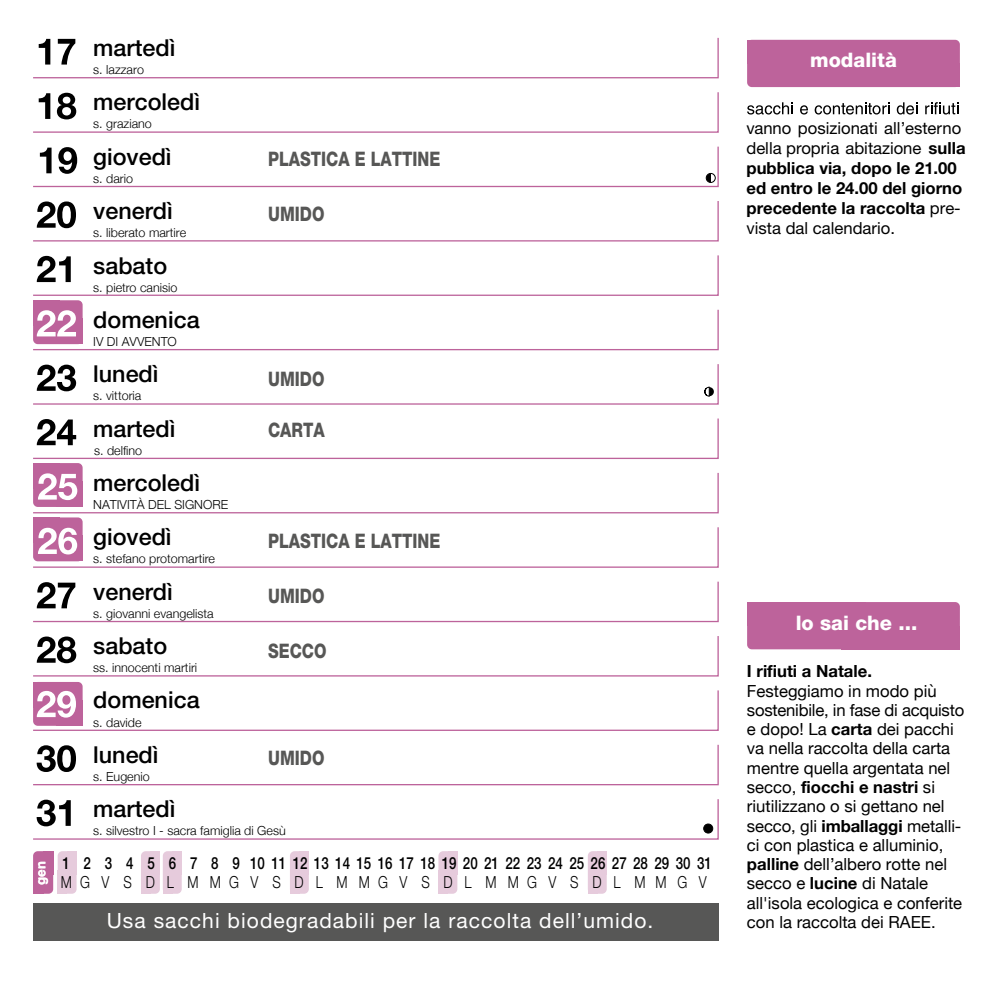
<style>
.page{position:relative;width:993px;height:993px;background:#fff}
.page>*{position:absolute;margin:0;border:0;box-sizing:border-box;transform-origin:0 0}
.t1{font:500 23.28px "Helvetica Neue LT Std";color:#000}
.t2{font:21px "Helvetica Neue LT Std";letter-spacing:.05em;color:#fff}
.t3{font:800 19.95px "Helvetica Neue LT Std";color:#575756;scale:.8 1}
.t4{font:800 19.95px "Helvetica Neue LT Std";color:#fff}
.t5{font:16.62px/19.2px "Helvetica Neue";color:#000}
.t6{font:16.62px/19.9px "Helvetica Neue LT Std";color:#000}
.t7{font:500 16.62px "Helvetica Neue LT Std";color:#000;scale:.8 1}
.t8{font:300 16.62px "Helvetica Neue LT Std";color:#000;scale:.8 1}
.t9{font:700 16.62px "Helvetica Neue";color:#000}
.t10{font:700 13.3px "Helvetica Neue LT Std";color:#fff}
.t11{font:300 12.42px "Helvetica Neue";color:#000}
.s1{font-weight:700}
</style>
<div class="page">
<div style="left:33px;top:463px;width:50px;height:44px;background:#bd639b;border-radius:5px"></div>
<div style="left:33px;top:463px;width:26px;height:25px;background:#bd639b"></div>
<div style="left:33px;top:681px;width:50px;height:44px;background:#bd639b;border-radius:5px"></div>
<div style="left:33px;top:681px;width:26px;height:26px;background:#bd639b"></div>
<div style="left:33px;top:300px;width:50px;height:44px;background:#bd639b;border-radius:5px"></div>
<div style="left:33px;top:300px;width:26px;height:26px;background:#bd639b"></div>
<div style="left:746px;top:602px;width:213px;height:47px;background:#bd639b;border-radius:5px"></div>
<div style="left:746px;top:602px;width:119px;height:23px;background:#bd639b"></div>
<div style="left:841px;top:625px;width:118px;height:24px;background:#bd639b"></div>
<div style="left:33px;top:517px;width:50px;height:44px;background:#bd639b;border-radius:5px"></div>
<div style="left:33px;top:517px;width:26px;height:26px;background:#bd639b"></div>
<svg style="left:33px;top:526px;width:686px;height:42px"></svg>
<svg style="left:33px;top:471px;width:686px;height:43px"></svg>
<div style="left:33px;top:850px;width:20px;height:43px;background:#bd639b;border-radius:5px"></div>
<div style="left:33px;top:869px;width:10px;height:24px;background:#bd639b"></div>
<div style="left:43px;top:850px;width:10px;height:24px;background:#bd639b"></div>
<div style="left:163px;top:850px;width:19px;height:43px;background:#e6cbdc;border-radius:5px"></div>
<div style="left:163px;top:869px;width:9px;height:24px;background:#e6cbdc"></div>
<div style="left:172px;top:850px;width:10px;height:24px;background:#e6cbdc"></div>
<div style="left:58px;top:850px;width:19px;height:43px;background:#e6cbdc;border-radius:5px"></div>
<div style="left:58px;top:869px;width:9px;height:24px;background:#e6cbdc"></div>
<div style="left:67px;top:850px;width:10px;height:24px;background:#e6cbdc"></div>
<div style="left:141px;top:850px;width:19px;height:43px;background:#e6cbdc;border-radius:5px"></div>
<div style="left:141px;top:869px;width:9px;height:24px;background:#e6cbdc"></div>
<div style="left:150px;top:850px;width:10px;height:24px;background:#e6cbdc"></div>
<div style="left:290px;top:850px;width:19px;height:43px;background:#e6cbdc;border-radius:5px"></div>
<div style="left:290px;top:869px;width:9px;height:24px;background:#e6cbdc"></div>
<div style="left:299px;top:850px;width:10px;height:24px;background:#e6cbdc"></div>
<div style="left:438px;top:850px;width:19px;height:43px;background:#e6cbdc;border-radius:5px"></div>
<div style="left:438px;top:869px;width:10px;height:24px;background:#e6cbdc"></div>
<div style="left:448px;top:850px;width:9px;height:24px;background:#e6cbdc"></div>
<div style="left:587px;top:850px;width:19px;height:43px;background:#e6cbdc;border-radius:5px"></div>
<div style="left:587px;top:869px;width:10px;height:24px;background:#e6cbdc"></div>
<div style="left:597px;top:850px;width:9px;height:24px;background:#e6cbdc"></div>
<svg style="left:33px;top:799px;width:686px;height:41px"></svg>
<svg style="left:33px;top:744px;width:686px;height:41px"></svg>
<svg style="left:33px;top:689px;width:686px;height:42px"></svg>
<svg style="left:33px;top:636px;width:686px;height:41px"></svg>
<svg style="left:33px;top:581px;width:686px;height:41px"></svg>
<svg style="left:33px;top:418px;width:686px;height:41px"></svg>
<svg style="left:33px;top:308px;width:686px;height:43px"></svg>
<svg style="left:33px;top:255px;width:686px;height:41px"></svg>
<svg style="left:33px;top:201px;width:686px;height:41px"></svg>
<svg style="left:33px;top:92px;width:686px;height:41px"></svg>
<svg style="left:33px;top:37px;width:686px;height:42px"></svg>
<svg style="left:33px;top:146px;width:686px;height:42px"></svg>
<div style="left:705px;top:173px;width:10px;height:10px;border:1px solid #000;border-radius:50%"></div>
<svg style="left:33px;top:364px;width:686px;height:41px"></svg>
<div style="left:33px;top:902px;width:685px;height:38px;background:#575756"></div>
<div style="left:703px;top:823px;width:9px;height:9px;background:#000;border-radius:50%"></div>
<div style="left:703px;top:823px;width:9px;height:10px;border:1px solid #000;border-radius:50%"></div>
<div style="left:746px;top:40px;width:213px;height:47px;background:#bd639b;border-radius:5px"></div>
<div style="left:746px;top:40px;width:119px;height:23px;background:#bd639b"></div>
<div style="left:841px;top:63px;width:118px;height:24px;background:#bd639b"></div>
<svg style="left:747px;top:102px;width:45px;height:12px"></svg>
<svg style="left:800px;top:105px;width:7px;height:9px"></svg>
<svg style="left:814px;top:102px;width:75px;height:12px"></svg>
<svg style="left:896px;top:102px;width:21px;height:12px"></svg>
<svg style="left:925px;top:102px;width:31px;height:12px"></svg>
<p class="t10" style="left:32px;top:884px;width:25px;rotate:-90deg">gen</p>
<h1 class="t1" style="left:93px;top:34px;width:84px">martedì</h1>
<h1 class="t1" style="left:93px;top:88px;width:108px">mercoledì</h1>
<h1 class="t1" style="left:93px;top:142px;width:80px">giovedì</h1>
<h1 class="t1" style="left:93px;top:197px;width:81px">venerdì</h1>
<h1 class="t1" style="left:93px;top:251px;width:75px">sabato</h1>
<h1 class="t1" style="left:93px;top:305px;width:108px">domenica</h1>
<h1 class="t1" style="left:93px;top:360px;width:67px">lunedì</h1>
<h1 class="t1" style="left:93px;top:414px;width:84px">martedì</h1>
<h1 class="t1" style="left:93px;top:468px;width:108px">mercoledì</h1>
<h1 class="t1" style="left:93px;top:523px;width:80px">giovedì</h1>
<h1 class="t1" style="left:93px;top:577px;width:81px">venerdì</h1>
<h1 class="t1" style="left:93px;top:631px;width:75px">sabato</h1>
<h1 class="t1" style="left:93px;top:686px;width:108px">domenica</h1>
<h1 class="t1" style="left:93px;top:740px;width:67px">lunedì</h1>
<h1 class="t1" style="left:93px;top:794px;width:84px">martedì</h1>
<p class="t11" style="left:93px;top:62px;width:52px">s. lazzaro</p>
<p class="t11" style="left:93px;top:116px;width:60px">s. graziano</p>
<p class="t11" style="left:93px;top:171px;width:41px">s. dario</p>
<p class="t11" style="left:93px;top:225px;width:94px">s. liberato martire</p>
<p class="t11" style="left:93px;top:279px;width:86px">s. pietro canisio</p>
<p class="t11" style="left:93px;top:334px;width:85px">IV DI AVVENTO</p>
<p class="t11" style="left:93px;top:388px;width:50px">s. vittoria</p>
<p class="t11" style="left:94px;top:442px;width:50px">s. delfino</p>
<p class="t11" style="left:93px;top:497px;width:136px">NATIVITÀ DEL SIGNORE</p>
<p class="t11" style="left:93px;top:551px;width:123px">s. stefano protomartire</p>
<p class="t11" style="left:93px;top:605px;width:122px">s. giovanni evangelista</p>
<p class="t11" style="left:93px;top:660px;width:105px">ss. innocenti martiri</p>
<p class="t11" style="left:93px;top:714px;width:50px">s. davide</p>
<p class="t11" style="left:93px;top:768px;width:58px">s. Eugenio</p>
<p class="t3" style="left:268px;top:147px;width:217px">PLASTICA E LATTINE</p>
<p class="t3" style="left:268px;top:202px;width:72px">UMIDO</p>
<p class="t3" style="left:268px;top:367px;width:72px">UMIDO</p>
<p class="t3" style="left:268px;top:417px;width:72px">CARTA</p>
<p class="t3" style="left:268px;top:528px;width:217px">PLASTICA E LATTINE</p>
<p class="t3" style="left:268px;top:583px;width:72px">UMIDO</p>
<p class="t3" style="left:268px;top:638px;width:74px">SECCO</p>
<p class="t3" style="left:268px;top:745px;width:72px">UMIDO</p>
<p class="t11" style="left:93px;top:823px;width:194px">s. silvestro I - sacra famiglia di Gesù</p>
<p class="t7" style="left:62px;top:852px;width:64px">123</p>
<p class="t8" style="left:61px;top:871px;width:15px">M</p>
<p class="t7" style="left:169px;top:852px;width:11px">6</p>
<p class="t7" style="left:211px;top:852px;width:11px">8</p>
<p class="t7" style="left:232px;top:852px;width:11px">9</p>
<p class="t7" style="left:250px;top:852px;width:578px">10 11 12 13 14 15 16 17 18 19 20 21 22 23 24 25 26 27 28 29 30 31</p>
<p class="t7" style="left:126px;top:852px;width:11px">4</p>
<p class="t7" style="left:147px;top:852px;width:11px">5</p>
<p class="t7" style="left:190px;top:852px;width:11px">7</p>
<p class="t8" style="left:80px;top:871px;width:14px">G</p>
<p class="t8" style="left:123px;top:871px;width:12px">S</p>
<p class="t8" style="left:210px;top:871px;width:15px">M</p>
<p class="t8" style="left:229px;top:871px;width:14px">G</p>
<p class="t8" style="left:250px;top:871px;width:11px">V</p>
<p class="t8" style="left:272px;top:871px;width:12px">S</p>
<p class="t8" style="left:294px;top:871px;width:13px">D</p>
<p class="t8" style="left:315px;top:871px;width:10px">L</p>
<p class="t8" style="left:336px;top:871px;width:15px">M</p>
<p class="t8" style="left:359px;top:871px;width:15px">M</p>
<p class="t8" style="left:378px;top:871px;width:14px">G</p>
<p class="t8" style="left:399px;top:871px;width:11px">V</p>
<p class="t8" style="left:421px;top:871px;width:12px">S</p>
<p class="t8" style="left:443px;top:871px;width:13px">D</p>
<p class="t8" style="left:464px;top:871px;width:10px">L</p>
<p class="t8" style="left:485px;top:871px;width:15px">M</p>
<p class="t8" style="left:507px;top:871px;width:15px">M</p>
<p class="t8" style="left:527px;top:871px;width:14px">G</p>
<p class="t8" style="left:548px;top:871px;width:11px">V</p>
<p class="t8" style="left:677px;top:871px;width:38px">G V</p>
<p class="t8" style="left:570px;top:871px;width:12px">S</p>
<p class="t8" style="left:592px;top:871px;width:13px">D</p>
<p class="t8" style="left:613px;top:871px;width:10px">L</p>
<p class="t8" style="left:634px;top:871px;width:15px">M</p>
<p class="t8" style="left:655px;top:871px;width:15px">M</p>
<p class="t8" style="left:101px;top:871px;width:11px">V</p>
<p class="t8" style="left:146px;top:871px;width:13px">D</p>
<p class="t8" style="left:167px;top:871px;width:10px">L</p>
<p class="t8" style="left:187px;top:871px;width:15px">M</p>
<p class="t2" style="left:107px;top:908px;width:548px">Usa sacchi biodegradabili per la raccolta dell’umido.</p>
<p class="t4" style="left:809px;top:48px;width:88px">modalità</p>
<p class="t6" style="left:746px;top:118px;width:221px">vanno posizionati all’esterno della propria abitazione <span class="s1">sulla pubblica via, dopo le 21.00 ed entro le 24.00 del giorno precedente la raccolta</span> pre&shy;vista dal calendario.</p>
<p class="t4" style="left:795px;top:610px;width:123px">lo sai che ...</p>
<p class="t9" style="left:746px;top:661px;width:126px">I rifiuti a Natale.</p>
<p class="t5" style="left:746px;top:681px;width:219px">Festeggiamo in modo più sostenibile, in fase di acquisto e dopo! La <span class="s1">carta</span> dei pacchi va nella raccolta della carta mentre quella argentata nel secco, <span class="s1">fiocchi e nastri</span> si riutilizzano o si gettano nel secco, gli <span class="s1">imballaggi</span> metalli&shy;ci con plastica e alluminio, <span class="s1">palline</span> dell’albero rotte nel secco e <span class="s1">lucine</span> di Natale all'isola ecologica e conferite con la raccolta dei RAEE.</p>
</div>
